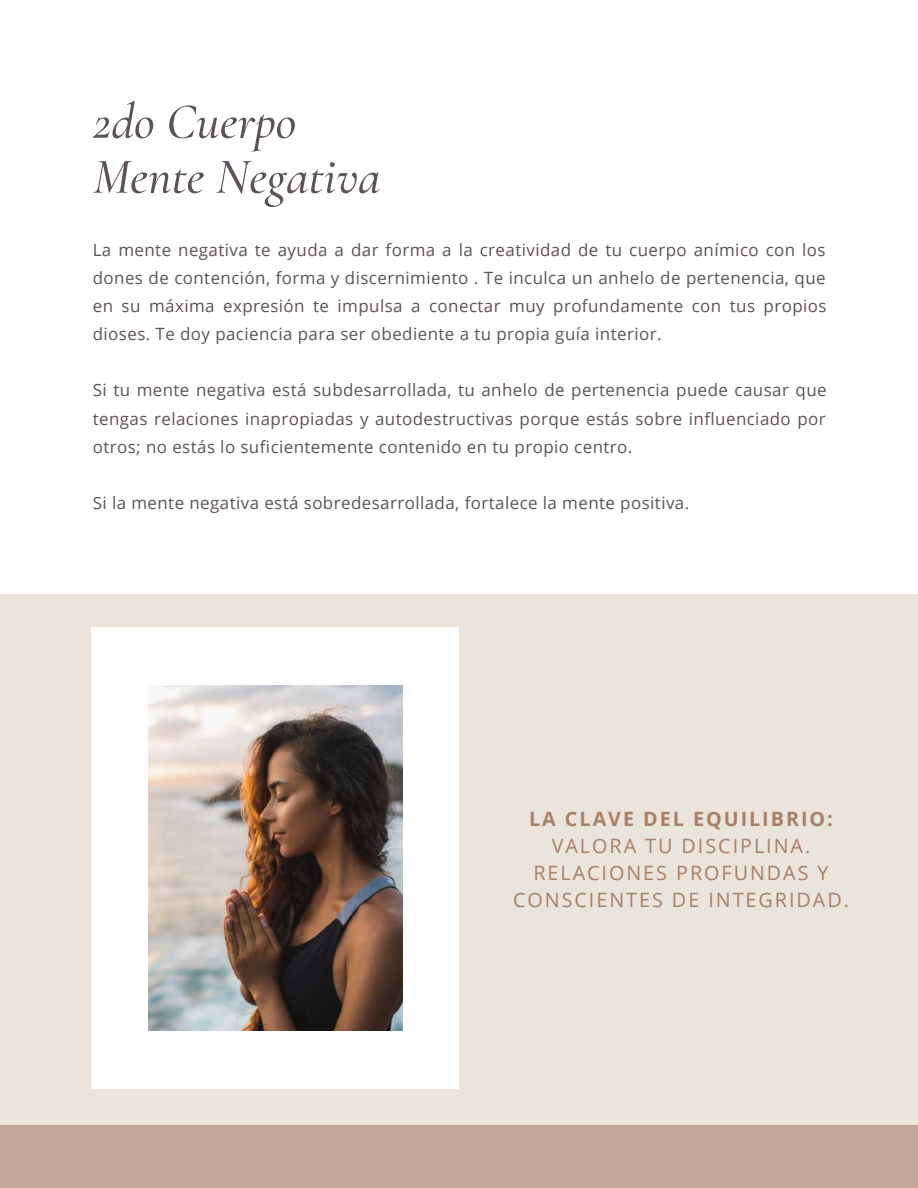
<style>
.page{position:relative;width:918px;height:1188px;background:#fff}
.page>*{position:absolute;margin:0;border:0;box-sizing:border-box;transform-origin:0 0}
.t1{font:italic 500 50.85px/55.1px "Cormorant Garamond";color:#5d5354}
.t2{font:19.8px/27px "Open Sans";letter-spacing:.1em;color:#a68068;text-align:center}
.t3{font:700 19.8px "Open Sans";letter-spacing:.1em;color:#a68068}
.t4{font:16.95px/28.2px "Open Sans";letter-spacing:.025em;color:#5d5354;text-align:justify}
</style>
<div class="page">
<div style="left:0;top:594px;width:918px;height:544px;background:#eae4dd"></div>
<div style="left:91px;top:628px;width:368px;height:461px;background:#fff"></div>
<img style="left:148px;top:685px;width:255px;height:346px">
<div style="left:0;top:1125px;width:918px;height:63px;background:#c2a894"></div>
<h1 class="t1" style="left:93px;top:94px;width:289px">2do Cuerpo<br>Mente Negativa</h1>
<p class="t4" style="left:93px;top:235px;width:735px">La mente negativa te ayuda a dar forma a la creatividad de tu cuerpo anímico con los dones de contención, forma y discernimiento . Te inculca un anhelo de pertenencia, que en su máxima expresión te impulsa a conectar muy profundamente con tus propios dioses. Te doy paciencia para ser obediente a tu propia guía interior.</p>
<p class="t4" style="left:93px;top:376px;width:735px">Si tu mente negativa está subdesarrollada, tu anhelo de pertenencia puede causar que tengas relaciones inapropiadas y autodestructivas porque estás sobre influenciado por otros; no estás lo suficientemente contenido en tu propio centro.</p>
<p class="t4" style="left:93px;top:488px;width:598px">Si la mente negativa está sobredesarrollada, fortalece la mente positiva.</p>
<p class="t3" style="left:529px;top:804px;width:305px">LA CLAVE DEL EQUILIBRIO:</p>
<p class="t2" style="left:513px;top:831px;width:338px">VALORA TU DISCIPLINA.<br>RELACIONES PROFUNDAS Y<br>CONSCIENTES DE INTEGRIDAD.</p>
</div>
